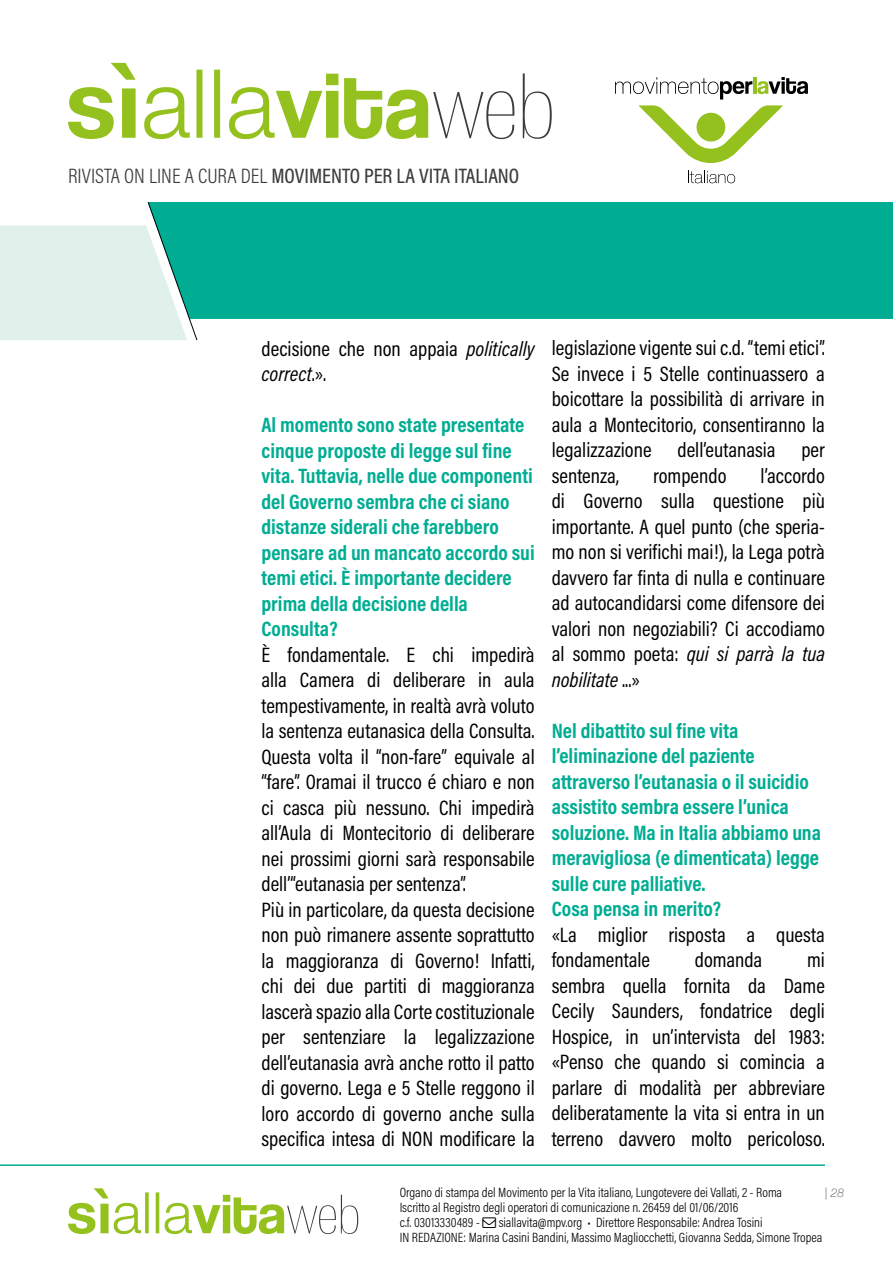
<style>
.page{position:relative;width:893px;height:1263px;background:#fff}
.page>*{position:absolute;margin:0;border:0;box-sizing:border-box;transform-origin:0 0}
.t1{font:21px/25.5px "Acumin Pro Cond";color:#000}
.t2{font:700 21px/25.5px "Acumin Pro Cond";color:#00ad93}
.t3{font:500 21px "Acumin Pro Cond";color:#3c3c3b}
.t4{font:300 13.5px/15px "Acumin Pro Cond";color:#000}
.t5{font:italic 100 12px "Helvetica Neue";color:#3c3c3b}
.s1{font-weight:300}
.s2{font-style:italic}
</style>
<div class="page">
<svg style="left:68px;top:63px;width:484px;height:76px"></svg>
<svg style="left:615px;top:77px;width:193px;height:86px"></svg>
<svg style="left:688px;top:171px;width:47px;height:12px"></svg>
<svg style="left:68px;top:1188px;width:290px;height:46px"></svg>
<div style="left:198px;top:202px;width:695px;height:117px;background:#00ad93"></div>
<svg style="left:0;top:202px;width:198px;height:139px"></svg>
<hr style="left:0;top:1164px;width:825px;height:2px;background:#00ad93">
<p class="t3" style="left:68px;top:162px;width:453px"><span class="s1">RIVISTA ON LINE A CURA DEL</span> MOVIMENTO PER LA VITA ITALIANO</p>
<p class="t1" style="left:261px;top:335px;width:275px">decisione che non appaia <span class="s2">politically correct</span>.».</p>
<p class="t2" style="left:261px;top:412px;width:275px">Al momento sono state presentate cinque proposte di legge sul fine vita. Tuttavia, nelle due componenti del Governo sembra che ci siano distanze siderali che farebbero pensare ad un mancato accordo sui temi etici. È importante decidere prima della decisione della<br>Consulta?</p>
<p class="t1" style="left:261px;top:641px;width:275px">È fondamentale. E chi impedirà alla Camera di deliberare in aula tempestivamente, in realtà avrà voluto la sentenza eutanasica della Consulta.<br>Questa volta il “non-fare” equivale al “fare”. Oramai il trucco é chiaro e non ci casca più nessuno. Chi impedirà all’Aula di Montecitorio di deliberare nei prossimi giorni sarà responsabile dell’“eutanasia per sentenza”.<br>Più in particolare, da questa decisione non può rimanere assente soprattutto la maggioranza di Governo! Infatti, chi dei due partiti di maggioranza lascerà spazio alla Corte costituzionale per sentenziare la legalizzazione dell’eutanasia avrà anche rotto il patto di governo. Lega e 5 Stelle reggono il loro accordo di governo anche sulla specifica intesa di NON modificare la</p>
<p class="t1" style="left:552px;top:335px;width:275px;text-align:justify">legislazione vigente sui c.d. “temi etici”.<br>Se invece i 5 Stelle continuassero a boicottare la possibilità di arrivare in aula a Montecitorio, consentiranno la legalizzazione dell’eutanasia per sentenza,</p>
<p class="t1" style="left:552px;top:462px;width:275px;text-align:justify;text-indent:209px">l’accordo di Governo sulla questione più importante. A quel punto (che speria&shy;mo non si verifichi mai!), la Lega potrà davvero far finta di nulla e continuare ad autocandidarsi come difensore dei valori non negoziabili? Ci accodiamo al sommo poeta: <span class="s2">qui si parrà la tua nobilitate</span> ...»</p>
<p class="t2" style="left:552px;top:717px;width:271px">Nel dibattito sul fine vita l’eliminazione del paziente attraverso l’eutanasia o il suicidio assistito sembra essere l’unica soluzione. Ma in Italia abbiamo una meravigliosa (e dimenticata) legge sulle cure palliative.<br>Cosa pensa in merito?</p>
<p class="t1" style="left:552px;top:921px;width:275px">«La miglior risposta a questa fondamentale</p>
<p class="t1" style="left:653px;top:462px;width:75px">rompendo</p>
<p class="t1" style="left:552px;top:947px;width:275px;text-align:justify;text-indent:255px">mi sembra quella fornita da Dame Cecily Saunders, fondatrice degli Hospice, in un’intervista del 1983: «Penso che quando si comincia a parlare di modalità per abbreviare deliberatamente la vita si entra in un terreno davvero molto pericoloso.</p>
<p class="t1" style="left:695px;top:947px;width:69px">domanda</p>
<p class="t4" style="left:400px;top:1184px;width:384px">Organo di stampa del Movimento per la Vita italiano, Lungotevere dei Vallati, 2 - Roma<br>Iscritto al Registro degli operatori di comunicazione n. 26459 del 01/06/2016<br>c.f. 03013330489 -</p>
<p class="t5" style="left:825px;top:1183px;width:21px">| 28</p>
<p class="t4" style="left:400px;top:1214px;width:424px;text-indent:99px">siallavita@mpv.org • Direttore Responsabile: Andrea Tosini<br>IN REDAZIONE: Marina Casini Bandini, Massimo Magliocchetti, Giovanna Sedda, Simone Tropea</p>
</div>
